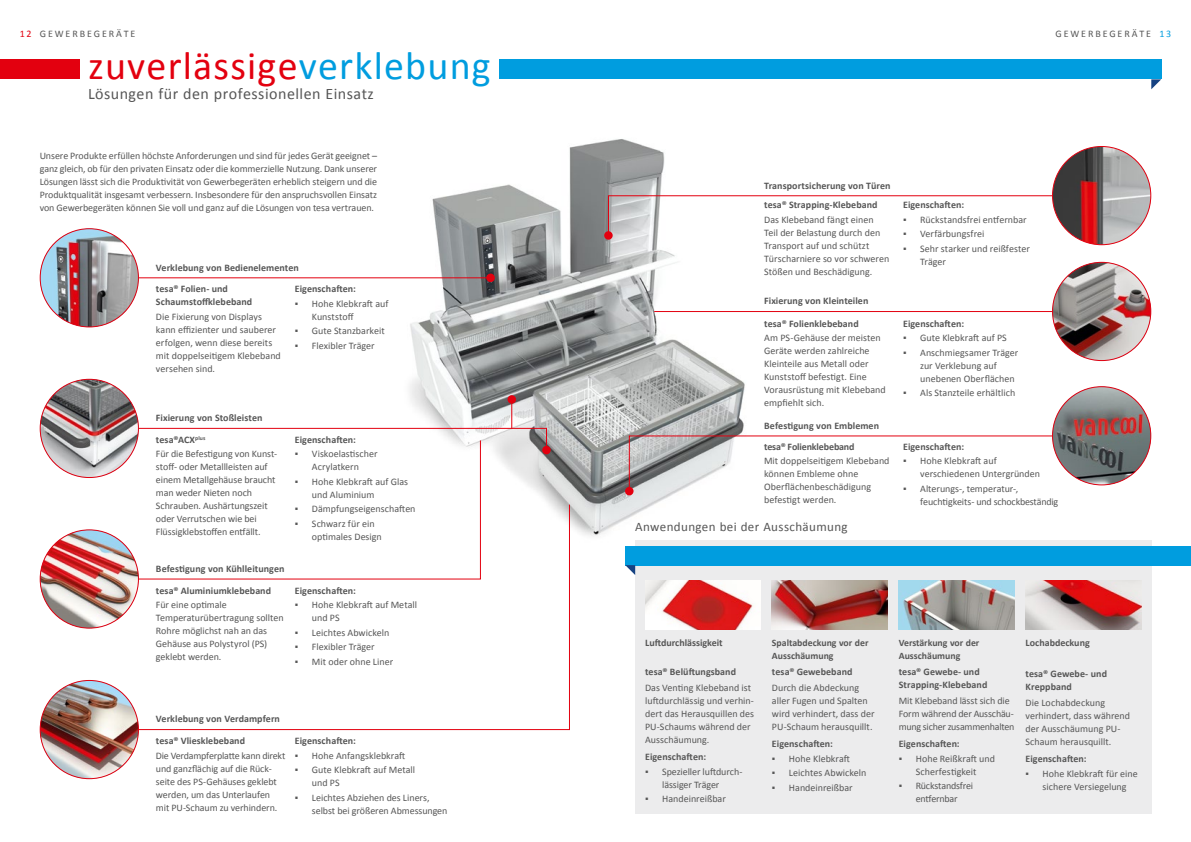
<style>
.page{position:relative;width:1191px;height:842px;background:#fff}
.page>*{position:absolute;margin:0;border:0;box-sizing:border-box;transform-origin:0 0}
.t1{font:40px "Calibri";letter-spacing:.03em;color:#e3000f}
.t2{font:16px "Calibri";letter-spacing:.03em;color:#565656}
.t3{font:13px "Calibri";letter-spacing:.03em;color:#565656}
.t4{font:10px/13px "Calibri";color:#565656}
.t5{font:700 10px/13px "Calibri";letter-spacing:.005em;color:#565656}
.t6{font:10px "Calibri";letter-spacing:.19em;color:#565656}
.t7{font:10px/13px "Calibri";letter-spacing:-.02em;color:#565656;text-align:center}
.t8{font:700 10px "Calibri";letter-spacing:-.015em;color:#565656}
.t9{font:700 9.8px/13px "Calibri";color:#565656}
.s1{color:#e3000f}
.s2{color:#009ddf}
.s3{font-weight:700}
</style>
<div class="page">
<div style="left:0;top:60px;width:79px;height:19px;background:#e3000f"></div>
<img style="left:389px;top:139px;width:361px;height:402px">
<div style="left:499px;top:60px;width:662px;height:19px;background:#009ddf"></div>
<svg style="left:628px;top:435px;width:499px;height:54px"></svg>
<div style="left:625px;top:487px;width:8px;height:8px;background:#e3000f;border-radius:50%"></div>
<hr style="left:654px;top:311px;width:472px;height:1px;background:#e3000f">
<div style="left:604px;top:231px;width:8px;height:9px;background:#e3000f;border-radius:50%"></div>
<hr style="left:100px;top:277px;width:391px;height:1px;background:#e3000f">
<div style="left:542px;top:446px;width:9px;height:8px;background:#e3000f;border-radius:50%"></div>
<div style="left:507px;top:395px;width:9px;height:9px;background:#e3000f;border-radius:50%"></div>
<svg style="left:101px;top:504px;width:469px;height:226px"></svg>
<svg style="left:130px;top:400px;width:417px;height:51px"></svg>
<svg style="left:607px;top:195px;width:456px;height:38px"></svg>
<div style="left:486px;top:274px;width:9px;height:8px;background:#e3000f;border-radius:50%"></div>
<svg style="left:1151px;top:79px;width:10px;height:10px"></svg>
<svg style="left:101px;top:439px;width:380px;height:141px"></svg>
<img style="left:40px;top:379px;width:98px;height:98px;border-radius:49px">
<img style="left:40px;top:530px;width:98px;height:98px;border-radius:49px">
<img style="left:40px;top:680px;width:98px;height:99px;border-radius:49px">
<img style="left:40px;top:229px;width:98px;height:98px;border-radius:49px">
<img style="left:1052px;top:262px;width:98px;height:99px;border-radius:49px">
<img style="left:1052px;top:146px;width:98px;height:99px;border-radius:49px">
<img style="left:1052px;top:387px;width:98px;height:98px;border-radius:49px">
<div style="left:635px;top:541px;width:516px;height:273px;background:#ececed"></div>
<img style="left:645px;top:580px;width:116px;height:50px">
<img style="left:772px;top:580px;width:115px;height:50px">
<img style="left:898px;top:580px;width:116px;height:50px">
<img style="left:1025px;top:580px;width:116px;height:50px">
<div style="left:625px;top:546px;width:566px;height:20px;background:#009ddf"></div>
<svg style="left:625px;top:565px;width:10px;height:10px"></svg>
<p class="t6" style="left:20px;top:28px;width:117px"><span class="s1">12</span> GEWERBEGERÄTE</p>
<p class="t6" style="left:1055px;top:28px;width:117px">GEWERBEGERÄTE <span class="s2">13</span></p>
<h1 class="t1" style="left:88px;top:41px;width:404px">zuverlässige<span class="s2">verklebung</span></h1>
<h2 class="t2" style="left:88px;top:84px;width:287px">Lösungen für den professionellen Einsatz</h2>
<p class="t4" style="left:40px;top:149px;width:339px;text-align:justify">Unsere Produkte erfüllen höchste Anforderungen und sind für jedes Gerät geeignet – ganz gleich, ob für den privaten Einsatz oder die kommerzielle Nutzung. Dank unserer Lösungen lässt sich die Produktivität von Gewerbegeräten erheblich steigern und die Produktqualität insgesamt verbessern. Insbesondere für den anspruchsvollen Einsatz von Gewerbegeräten können Sie voll und ganz auf die Lösungen von tesa vertrauen.</p>
<p class="t5" style="left:295px;top:257px;width:62px;line-height:21.7px;text-indent:-139px">Verklebung von Bedienelementen<br>Eigenschaften:</p>
<p class="t4" style="left:312px;top:297px;width:78px;text-indent:-17px">▪ Hohe Klebkraft auf<br>Kunststoff</p>
<p class="t4" style="left:295px;top:325px;width:91px">▪ Gute Stanzbarkeit</p>
<p class="t4" style="left:295px;top:339px;width:81px">▪ Flexibler Träger</p>
<p class="t5" style="left:156px;top:283px;width:98px">tesa® Folien- und<br>Schaumstoffklebeband</p>
<p class="t4" style="left:156px;top:310px;width:126px">Die Fixierung von Displays kann effizienter und sauberer erfolgen, wenn diese bereits mit doppelseitigem Klebeband versehen sind.</p>
<p class="t5" style="left:156px;top:411px;width:108px">Fixierung von Stoßleisten</p>
<p class="t4" style="left:156px;top:432px;width:123px;line-height:14.5px"><span class="s3">tesa®ACX</span><sup>plus<br></sup>Für die Befestigung von Kunst-</p>
<p class="t4" style="left:156px;top:461px;width:121px">stoff- oder Metallleisten auf einem Metallgehäuse braucht man weder Nieten noch<br>Schrauben. Aushärtungszeit oder Verrutschen wie bei<br>Flüssigklebstoffen entfällt.</p>
<p class="t5" style="left:156px;top:562px;width:130px">Befestigung von Kühlleitungen</p>
<p class="t5" style="left:156px;top:584px;width:117px">tesa® Aluminiumklebeband</p>
<p class="t4" style="left:156px;top:598px;width:129px">Für eine optimale<br>Temperaturübertragung sollten<br>Rohre möglichst nah an das<br>Gehäuse aus Polystyrol (PS) geklebt werden.</p>
<p class="t5" style="left:295px;top:433px;width:62px">Eigenschaften:</p>
<p class="t4" style="left:295px;top:448px;width:84px;text-align:center">▪ Viskoelastischer<br>Acrylatkern</p>
<p class="t4" style="left:312px;top:475px;width:98px;text-indent:-17px">▪ Hohe Klebkraft auf Glas und Aluminium</p>
<p class="t4" style="left:295px;top:503px;width:122px">▪ Dämpfungseigenschaften</p>
<p class="t4" style="left:312px;top:517px;width:71px;text-indent:-17px">▪ Schwarz für ein optimales Design</p>
<p class="t5" style="left:295px;top:584px;width:62px">Eigenschaften:</p>
<p class="t4" style="left:312px;top:598px;width:107px;text-indent:-17px">▪ Hohe Klebkraft auf Metall und PS</p>
<p class="t4" style="left:295px;top:626px;width:96px">▪ Leichtes Abwickeln</p>
<p class="t4" style="left:295px;top:640px;width:81px">▪ Flexibler Träger</p>
<p class="t4" style="left:295px;top:655px;width:100px">▪ Mit oder ohne Liner</p>
<p class="t5" style="left:156px;top:713px;width:126px">Verklebung von Verdampfern</p>
<p class="t5" style="left:156px;top:734px;width:91px">tesa® Vliesklebeband</p>
<p class="t4" style="left:156px;top:749px;width:131px">Die Verdampferplatte kann direkt und ganzflächig auf die Rück&shy;seite des PS-Gehäuses geklebt werden, um das Unterlaufen mit PU-Schaum zu verhindern.</p>
<p class="t5" style="left:295px;top:734px;width:62px">Eigenschaften:</p>
<p class="t4" style="left:295px;top:749px;width:112px">▪ Hohe Anfangsklebkraft</p>
<p class="t4" style="left:312px;top:763px;width:105px;text-indent:-17px">▪ Gute Klebkraft auf Metall und PS</p>
<p class="t4" style="left:312px;top:791px;width:137px;text-indent:-17px">▪ Leichtes Abziehen des Liners, selbst bei größeren Abmessungen</p>
<p class="t5" style="left:764px;top:179px;width:128px">Transportsicherung von Türen</p>
<p class="t5" style="left:764px;top:198px;width:115px">tesa® Strapping-Klebeband</p>
<p class="t4" style="left:764px;top:213px;width:127px">Das Klebeband fängt einen<br>Teil der Belastung durch den<br>Transport auf und schützt<br>Türscharniere so vor schweren<br>Stößen und Beschädigung.</p>
<p class="t5" style="left:764px;top:295px;width:106px">Fixierung von Kleinteilen</p>
<p class="t5" style="left:764px;top:317px;width:96px">tesa® Folienklebeband</p>
<p class="t4" style="left:764px;top:331px;width:123px">Am PS-Gehäuse der meisten<br>Geräte werden zahlreiche<br>Kleinteile aus Metall oder<br>Kunststoff befestigt. Eine<br>Vorausrüstung mit Klebeband empfiehlt sich.</p>
<p class="t5" style="left:764px;top:419px;width:116px">Befestigung von Emblemen</p>
<p class="t8" style="left:764px;top:440px;width:92px">tesa® Folienklebeband</p>
<p class="t4" style="left:764px;top:454px;width:127px">Mit doppelseitigem Klebeband können Embleme ohne<br>Oberflächenbeschädigung befestigt werden.</p>
<h3 class="t3" style="left:635px;top:518px;width:214px">Anwendungen bei der Ausschäumung</h3>
<p class="t5" style="left:903px;top:198px;width:62px">Eigenschaften:</p>
<p class="t4" style="left:903px;top:213px;width:125px">▪ Rückstandsfrei entfernbar</p>
<p class="t4" style="left:903px;top:227px;width:83px">▪ Verfärbungsfrei</p>
<p class="t4" style="left:920px;top:242px;width:111px;text-indent:-17px">▪ Sehr starker und reißfester<br>Träger</p>
<p class="t5" style="left:903px;top:317px;width:62px">Eigenschaften:</p>
<p class="t4" style="left:903px;top:331px;width:105px">▪ Gute Klebkraft auf PS</p>
<p class="t4" style="left:920px;top:346px;width:100px;text-indent:-17px">▪ Anschmiegsamer Träger zur Verklebung auf unebenen Oberflächen</p>
<p class="t4" style="left:903px;top:386px;width:114px">▪ Als Stanzteile erhältlich</p>
<p class="t5" style="left:903px;top:440px;width:62px">Eigenschaften:</p>
<p class="t4" style="left:920px;top:454px;width:121px;text-indent:-17px">▪ Hohe Klebkraft auf verschiedenen Untergründen</p>
<p class="t4" style="left:920px;top:482px;width:139px;text-indent:-17px">▪ Alterungs-, temperatur-, feuchtigkeits- und schockbeständig</p>
<p class="t5" style="left:645px;top:636px;width:79px">Luftdurchlässigkeit</p>
<p class="t5" style="left:645px;top:665px;width:92px">tesa® Belüftungsband</p>
<p class="t4" style="left:645px;top:681px;width:110px">Das Venting Klebeband ist luftdurchlässig und verhin&shy;dert das Herausquillen des<br>PU-Schaums während der<br>Ausschäumung.</p>
<p class="t5" style="left:645px;top:750px;width:62px">Eigenschaften:</p>
<p class="t4" style="left:645px;top:765px;width:99px;text-align:center">▪ Spezieller luftdurch&shy;lässiger Träger</p>
<p class="t4" style="left:645px;top:792px;width:82px">▪ Handeinreißbar</p>
<p class="t9" style="left:772px;top:636px;width:98px">Spaltabdeckung vor der<br>Ausschäumung</p>
<p class="t5" style="left:772px;top:665px;width:82px">tesa® Gewebeband</p>
<p class="t4" style="left:772px;top:681px;width:104px">Durch die Abdeckung aller Fugen und Spalten wird verhindert, dass der<br>PU-Schaum herausquillt.</p>
<p class="t5" style="left:772px;top:737px;width:62px">Eigenschaften:</p>
<p class="t4" style="left:772px;top:752px;width:80px">▪ Hohe Klebkraft</p>
<p class="t4" style="left:772px;top:766px;width:96px">▪ Leichtes Abwickeln</p>
<p class="t4" style="left:772px;top:781px;width:82px">▪ Handeinreißbar</p>
<p class="t9" style="left:898px;top:636px;width:82px">Verstärkung vor der<br>Ausschäumung</p>
<p class="t5" style="left:898px;top:665px;width:90px">tesa® Gewebe- und<br>Strapping-Klebeband</p>
<p class="t4" style="left:898px;top:694px;width:117px">Mit Klebeband lässt sich die<br>Form während der Ausschäu&shy;mung sicher zusammenhalten</p>
<p class="t5" style="left:898px;top:737px;width:62px">Eigenschaften:</p>
<p class="t4" style="left:898px;top:752px;width:98px;text-align:center">▪ Hohe Reißkraft und<br>Scherfestigkeit</p>
<p class="t7" style="left:898px;top:779px;width:76px">▪ Rückstandsfrei entfernbar</p>
<p class="t5" style="left:1025px;top:636px;width:66px">Lochabdeckung</p>
<p class="t5" style="left:1025px;top:667px;width:83px">tesa® Gewebe- und<br>Kreppband</p>
<p class="t4" style="left:1025px;top:696px;width:106px">Die Lochabdeckung verhindert, dass während der Ausschäumung PU-<br>Schaum herausquillt.</p>
<p class="t5" style="left:1025px;top:752px;width:62px">Eigenschaften:</p>
<p class="t4" style="left:1025px;top:767px;width:114px;text-align:center">▪ Hohe Klebkraft für eine sichere Versiegelung</p>
</div>
